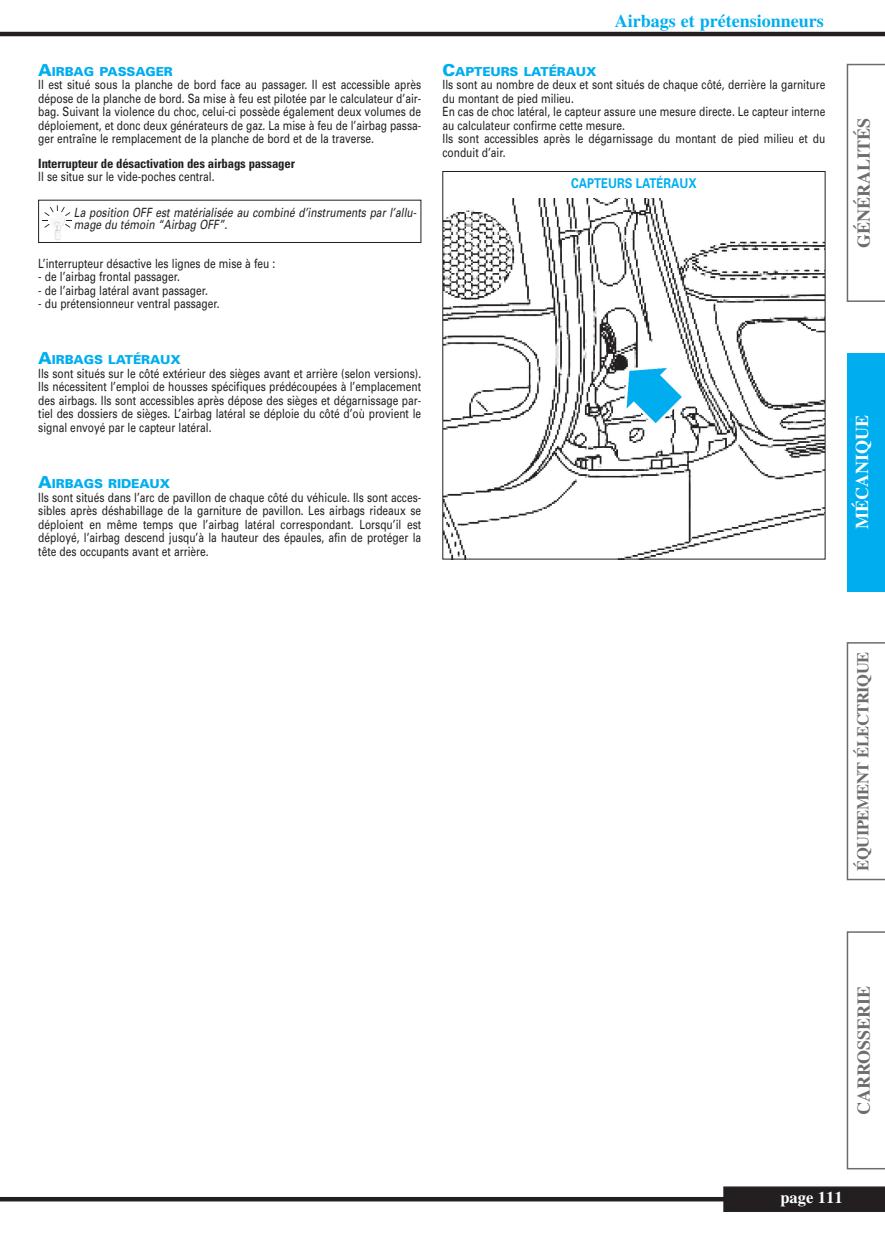
<style>
.page{position:relative;width:885px;height:1246px;background:#fff}
.page>*{position:absolute;margin:0;border:0;box-sizing:border-box;transform-origin:0 0}
.t1{font:700 18px "Times";color:#00aeef}
.t2{font:700 18px "Times";color:#6c6d70}
.t3{font:700 18px "Times";color:#fff}
.t4{font:700 16.5px "Times";letter-spacing:-.025em;color:#6c6d70}
.t5{font:700 16.5px "Times";color:#fff}
.t6{font:700 13.5px "Univers";color:#00aeef;scale:.85 1}
.t7{font:12.75px/13.5px "Univers";color:#231f20;text-align:justify;scale:.8 1}
.t8{font:italic 12.75px/12px "Univers";letter-spacing:.005em;color:#231f20;scale:.8 1}
.t9{font:700 condensed 12.75px "Univers";letter-spacing:-.015em;color:#231f20}
.t10{font:900 12.3px "Univers";letter-spacing:-.01em;color:#00aeef}
.s1{font-size:16.5px}
</style>
<div class="page">
<svg style="left:846px;top:64px;width:38px;height:238px"></svg>
<div style="left:846px;top:353px;width:38px;height:238px;background:#00aeef"></div>
<svg style="left:846px;top:642px;width:38px;height:238px"></svg>
<svg style="left:846px;top:931px;width:38px;height:238px"></svg>
<hr style="left:0;top:1197px;width:727px;height:4px;background:#231f20">
<div style="left:723px;top:1186px;width:161px;height:26px;background:#231f20"></div>
<hr style="left:0;top:32px;width:884px;height:4px;background:#231f20">
<div style="left:38px;top:200px;width:383px;height:43px;border:1px solid #231f20"></div>
<svg style="left:42px;top:205px;width:30px;height:23px"></svg>
<img style="left:50px;top:214px;width:15px;height:27px">
<img style="left:444px;top:198px;width:379px;height:359px">
<div style="left:442px;top:171px;width:383px;height:388px;border:1px solid #231f20"></div>
<p class="t10" style="left:38px;top:67px;width:136px"><span class="s1">A</span>IRBAG PASSAGER</p>
<p class="t7" style="left:38px;top:79px;width:480px">Il est situé sous la planche de bord face au passager. Il est accessible après dépose de la planche de bord. Sa mise à feu est pilotée par le calculateur d’air&shy;bag. Suivant la violence du choc, celui-ci possède également deux volumes de déploiement, et donc deux générateurs de gaz. La mise à feu de l’airbag passa&shy;ger entraîne le remplacement de la planche de bord et de la traverse.</p>
<p class="t9" style="left:38px;top:159px;width:258px">Interrupteur de désactivation des airbags passager</p>
<p class="t7" style="left:38px;top:171px;width:222px">Il se situe sur le vide-poches central.</p>
<p class="t8" style="left:74px;top:208px;width:429px">La position OFF est matérialisée au combiné d’instruments par l’allu&shy;mage du témoin “Airbag OFF”.</p>
<p class="t7" style="left:38px;top:257px;width:298px">L’interrupteur désactive les lignes de mise à feu :</p>
<p class="t7" style="left:38px;top:271px;width:178px">- de l’airbag frontal passager.</p>
<p class="t7" style="left:38px;top:284px;width:213px">- de l’airbag latéral avant passager.</p>
<p class="t7" style="left:38px;top:298px;width:228px">- du prétensionneur ventral passager.</p>
<p class="t10" style="left:38px;top:355px;width:144px"><span class="s1">A</span>IRBAGS LATÉRAUX</p>
<p class="t7" style="left:38px;top:368px;width:480px">Ils sont situés sur le côté extérieur des sièges avant et arrière (selon versions).<br>Ils nécessitent l’emploi de housses spécifiques prédécoupées à l’emplacement des airbags. Ils sont accessibles après dépose des sièges et dégarnissage par&shy;tiel des dossiers de sièges. L’airbag latéral se déploie du côté d’où provient le signal envoyé par le capteur latéral.</p>
<p class="t10" style="left:38px;top:479px;width:133px"><span class="s1">A</span>IRBAGS RIDEAUX</p>
<p class="t7" style="left:38px;top:491px;width:480px">Ils sont situés dans l’arc de pavillon de chaque côté du véhicule. Ils sont acces&shy;sibles après déshabillage de la garniture de pavillon. Les airbags rideaux se déploient en même temps que l’airbag latéral correspondant. Lorsqu’il est déployé, l’airbag descend jusqu’à la hauteur des épaules, afin de protéger la tête des occupants avant et arrière.</p>
<h1 class="t1" style="left:615px;top:15px;width:210px">Airbags et prétensionneurs</h1>
<p class="t10" style="left:442px;top:67px;width:155px"><span class="s1">C</span>APTEURS LATÉRAUX</p>
<p class="t7" style="left:442px;top:79px;width:480px;text-align:left">Ils sont au nombre de deux et sont situés de chaque côté, derrière la garniture du montant de pied milieu.<br>En cas de choc latéral, le capteur assure une mesure directe. Le capteur interne au calculateur confirme cette mesure.<br>Ils sont accessibles après le dégarnissage du montant de pied milieu et du conduit d’air.</p>
<p class="t6" style="left:571px;top:178px;width:149px">CAPTEURS LATÉRAUX</p>
<h1 class="t2" style="left:857px;top:248px;width:132px;rotate:-90deg">GÉNÉRALITÉS</h1>
<h1 class="t3" style="left:856px;top:529px;width:115px;rotate:-90deg">MÉCANIQUE</h1>
<p class="t4" style="left:857px;top:870px;width:220px;rotate:-90deg">ÉQUIPEMENT ÉLECTRIQUE</p>
<h1 class="t2" style="left:857px;top:1115px;width:131px;rotate:-90deg">CARROSSERIE</h1>
<p class="t5" style="left:780px;top:1192px;width:64px">page 111</p>
</div>
